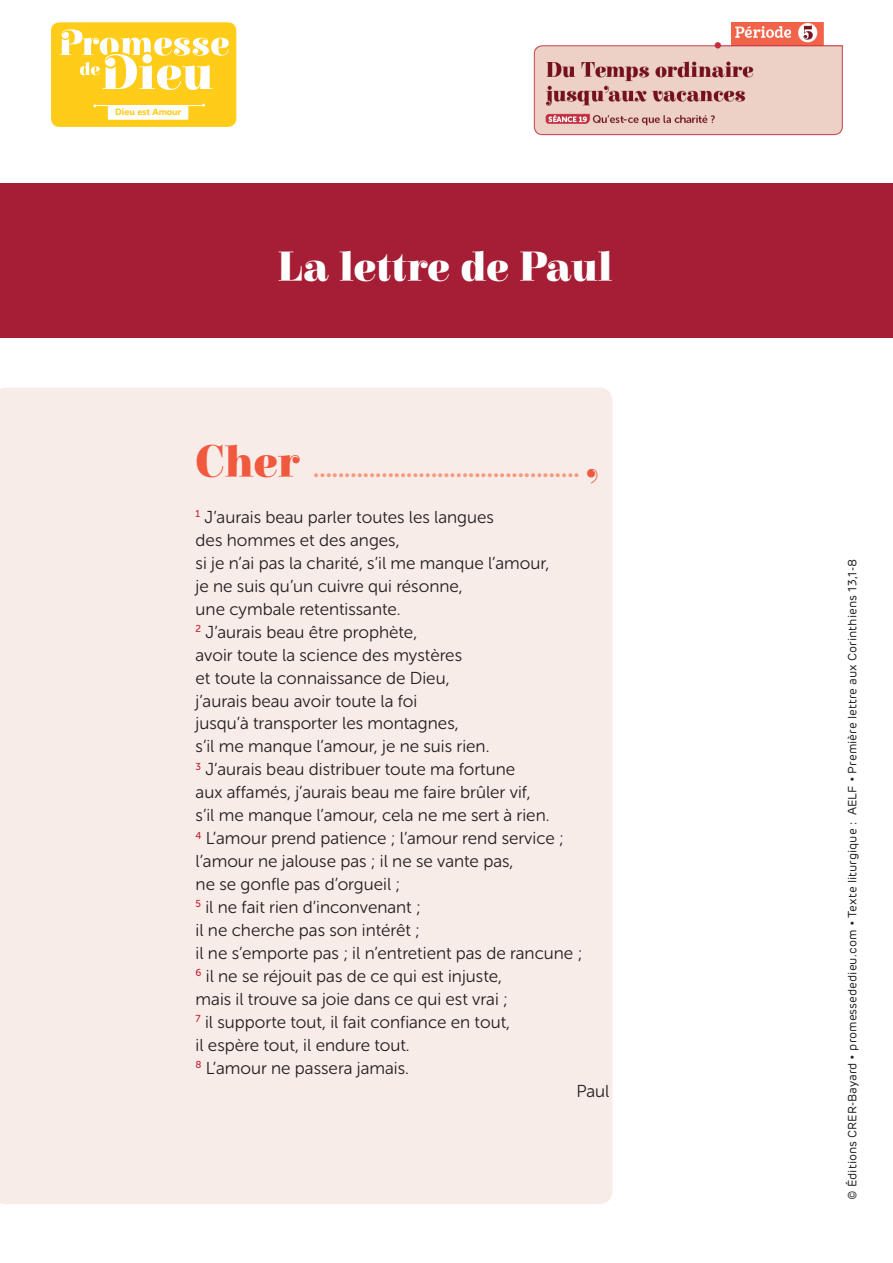
<style>
.page{position:relative;width:893px;height:1263px;background:#fff}
.page>*{position:absolute;margin:0;border:0;box-sizing:border-box;transform-origin:0 0}
.t1{font:900 42px "Elsie";color:#fff}
.t2{font:900 21px "Elsie";color:#f69a7e}
.t3{font:17.25px "Museo Sans Rounded 300";color:#231f20}
.t4{font:12px "Rubrik";color:#231f20}
.t5{font:700 9.15px "Gadugi";color:#fecc19}
.s1{font-size:45px;color:#f0593e}
</style>
<div class="page">
<div style="left:0;top:183px;width:893px;height:155px;background:#a61e35"></div>
<div style="left:51px;top:22px;width:185px;height:105px;background:#fecc19;border-radius:8px"></div>
<svg style="left:59px;top:29px;width:170px;height:61px"></svg>
<div style="left:108px;top:105px;width:80px;height:15px;background:#fff"></div>
<hr style="left:95px;top:105px;width:107px;height:1px;background:#fff">
<img style="left:533px;top:22px;width:311px;height:114px">
<div style="left:0;top:388px;width:612px;height:816px;background:#f8ece8"></div>
<p class="t5" style="left:115px;top:106px;width:68px">Dieu est Amour</p>
<h1 class="t1" style="left:278px;top:244px;width:336px">La lettre de Paul</h1>
<p class="t2" style="left:196px;top:459px;width:405px"><span class="s1">Cher</span> ........................................... <span class="s1">,</span></p>
<p class="t3" style="left:196px;top:508px;width:300px"><sup>1</sup> J’aurais beau parler toutes les langues</p>
<p class="t3" style="left:196px;top:531px;width:206px">des hommes et des anges,</p>
<p class="t3" style="left:196px;top:554px;width:355px">si je n’ai pas la charité, s’il me manque l’amour,</p>
<p class="t3" style="left:196px;top:576px;width:269px">je ne suis qu’un cuivre qui résonne,</p>
<p class="t3" style="left:196px;top:599px;width:207px">une cymbale retentissante.</p>
<p class="t3" style="left:196px;top:622px;width:223px"><sup>2</sup> J’aurais beau être prophète,</p>
<p class="t3" style="left:196px;top:645px;width:268px">avoir toute la science des mystères</p>
<p class="t3" style="left:196px;top:668px;width:256px">et toute la connaissance de Dieu,</p>
<p class="t3" style="left:196px;top:691px;width:223px">j’aurais beau avoir toute la foi</p>
<p class="t3" style="left:196px;top:714px;width:265px">jusqu’à transporter les montagnes,</p>
<p class="t3" style="left:196px;top:737px;width:295px">s’il me manque l’amour, je ne suis rien.</p>
<p class="t3" style="left:196px;top:760px;width:321px"><sup>3</sup> J’aurais beau distribuer toute ma fortune</p>
<p class="t3" style="left:196px;top:783px;width:336px">aux affamés, j’aurais beau me faire brûler vif,</p>
<p class="t3" style="left:196px;top:806px;width:355px">s’il me manque l’amour, cela ne me sert à rien.</p>
<p class="t3" style="left:196px;top:829px;width:370px"><sup>4</sup> L’amour prend patience ; l’amour rend service ;</p>
<p class="t3" style="left:196px;top:852px;width:319px">l’amour ne jalouse pas ; il ne se vante pas,</p>
<p class="t3" style="left:196px;top:875px;width:206px">ne se gonfle pas d’orgueil ;</p>
<p class="t3" style="left:196px;top:898px;width:227px"><sup>5</sup> il ne fait rien d’inconvenant ;</p>
<p class="t3" style="left:196px;top:921px;width:226px">il ne cherche pas son intérêt ;</p>
<p class="t3" style="left:196px;top:944px;width:388px">il ne s’emporte pas ; il n’entretient pas de rancune ;</p>
<p class="t3" style="left:196px;top:967px;width:308px"><sup>6</sup> il ne se réjouit pas de ce qui est injuste,</p>
<p class="t3" style="left:196px;top:990px;width:314px">mais il trouve sa joie dans ce qui est vrai ;</p>
<p class="t3" style="left:196px;top:1013px;width:316px"><sup>7</sup> il supporte tout, il fait confiance en tout,</p>
<p class="t3" style="left:196px;top:1035px;width:216px">il espère tout, il endure tout.</p>
<p class="t3" style="left:196px;top:1058px;width:215px"><sup>8</sup> L’amour ne passera jamais.</p>
<p class="t3" style="left:576px;top:1081px;width:34px">Paul</p>
<p class="t4" style="left:845px;top:1200px;width:643px;rotate:-90deg">© Éditions CRER-Bayard • promessededieu.com • Texte liturgique : AELF • Première lettre aux Corinthiens 13,1-8</p>
</div>
